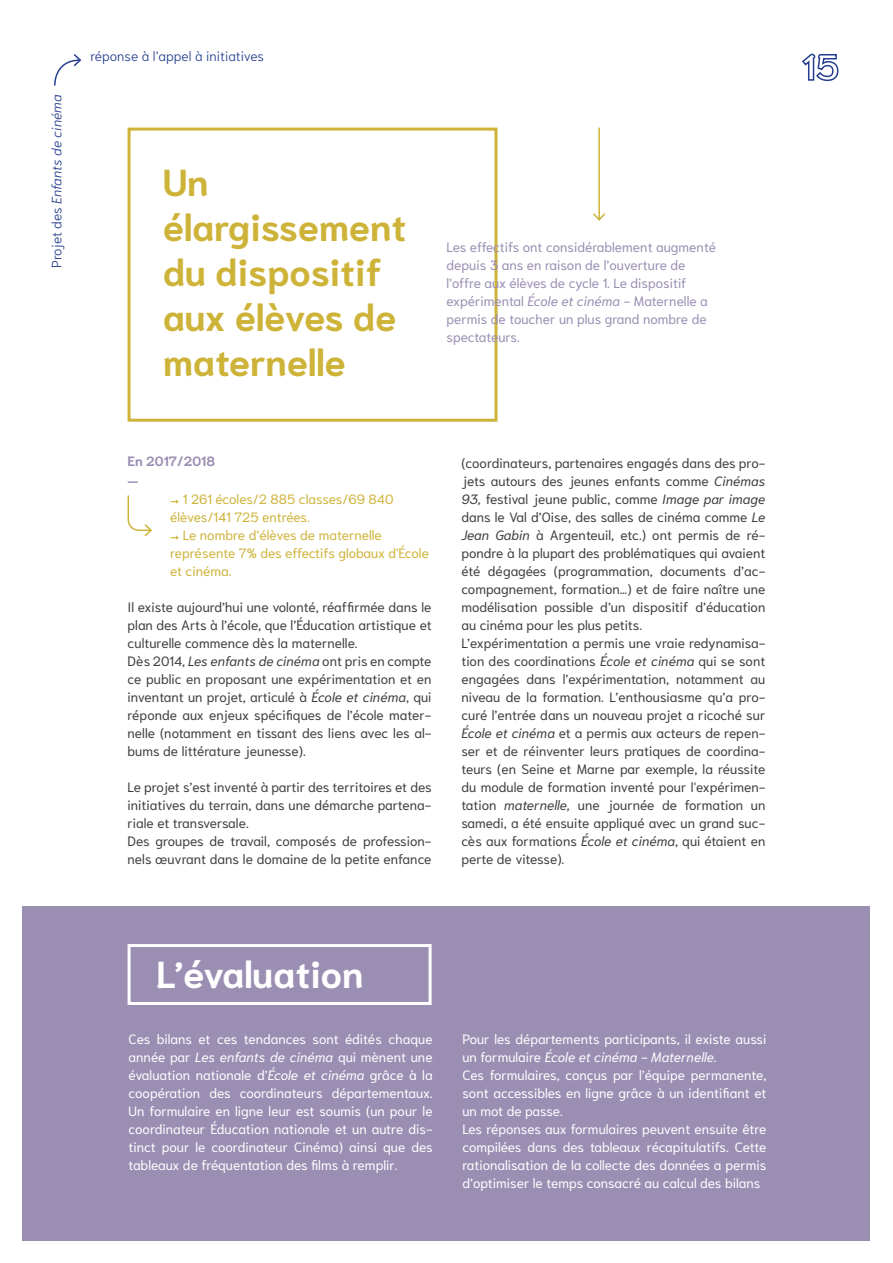
<style>
.page{position:relative;width:893px;height:1263px;background:#fff}
.page>*{position:absolute;margin:0;border:0;box-sizing:border-box;transform-origin:0 0}
.t1{font:700 37.5px/45px "Niramit";color:#ceb339}
.t2{font:700 37.5px "Niramit";color:#fff}
.t3{font:13.5px/18px "Niramit";color:#3e3e3f}
.t4{font:13.5px/18px "Niramit";color:#fff;text-align:justify}
.t5{font:13.5px/18px "Niramit";color:#9a8eb3}
.t6{font:13.5px/18px "Niramit";color:#ceb339}
.t7{font:300 13.5px "Niramit";color:#253f8e}
.t8{font:italic 300 13.5px "Niramit";color:#253f8e}
.t9{font:700 13.5px/19.6px "Niramit";color:#9a8eb3}
.s1{font-style:normal}
.s2{font-style:italic}
.s3{font-weight:500}
</style>
<div class="page">
<svg style="left:54px;top:54px;width:28px;height:32px"></svg>
<svg style="left:802px;top:53px;width:37px;height:29px"></svg>
<div style="left:128px;top:128px;width:369px;height:294px;border:3px solid #ceb339"></div>
<hr style="left:598px;top:128px;width:2px;height:92px;background:#ceb339">
<svg style="left:593px;top:212px;width:13px;height:9px"></svg>
<div style="left:23px;top:906px;width:847px;height:334px;background:#9a8eb3"></div>
<div style="left:128px;top:944px;width:304px;height:61px;border:3px solid #fff"></div>
<svg style="left:127px;top:495px;width:25px;height:42px"></svg>
<p class="t8" style="left:45px;top:268px;width:175px;rotate:-90deg"><span class="s1">Projet des</span> Enfants de cinéma</p>
<p class="t7" style="left:90px;top:45px;width:175px">réponse à l’appel à initiatives</p>
<h1 class="t1" style="left:163px;top:160px;width:245px">Un élargissement du dispositif aux élèves de maternelle</h1>
<p class="t5" style="left:446px;top:238px;width:271px">Les effectifs ont considérablement augmenté depuis 3 ans en raison de l’ouverture de l’offre aux élèves de cycle 1. Le dispositif expérimental <span class="s2">École et cinéma</span> - Maternelle a permis de toucher un plus grand nombre de spectateurs.</p>
<p class="t9" style="left:128px;top:452px;width:89px">En 2017/2018 —</p>
<p class="t6" style="left:170px;top:490px;width:225px"><span class="s3">→</span> 1 261 écoles/2 885 classes/69 840 élèves/141 725 entrées.</p>
<p class="t6" style="left:170px;top:526px;width:260px"><span class="s3">→</span> Le nombre d’élèves de maternelle représente 7% des effectifs globaux d'École et cinéma.</p>
<p class="t3" style="left:128px;top:598px;width:306px">Il existe aujourd’hui une volonté, réaffirmée dans le plan des Arts à l’école, que l’Éducation artistique et culturelle commence dès la maternelle.<br>Dès 2014, <span class="s2">Les enfants de cinéma</span> ont pris en compte ce public en proposant une expérimentation et en inventant un projet, articulé à <span class="s2">École et cinéma</span>, qui réponde aux enjeux spécifiques de l’école mater&shy;nelle (notamment en tissant des liens avec les al&shy;bums de littérature jeunesse).</p>
<p class="t3" style="left:128px;top:778px;width:306px">Le projet s’est inventé à partir des territoires et des initiatives du terrain, dans une démarche partena&shy;riale et transversale.<br>Des groupes de travail, composés de profession&shy;nels œuvrant dans le domaine de la petite enfance</p>
<p class="t3" style="left:461px;top:454px;width:306px">(coordinateurs, partenaires engagés dans des pro&shy;jets autours des jeunes enfants comme <span class="s2">Cinémas 93,</span> festival jeune public, comme <span class="s2">Image par image </span>dans le Val d’Oise, des salles de cinéma comme <span class="s2">Le Jean Gabin</span> à Argenteuil, etc.) ont permis de ré&shy;pondre à la plupart des problématiques qui avaient été dégagées (programmation, documents d’ac&shy;compagnement, formation…) et de faire naître une modélisation possible d’un dispositif d’éducation au cinéma pour les plus petits.<br>L’expérimentation a permis une vraie redynamisa&shy;tion des coordinations <span class="s2">École et cinéma</span> qui se sont engagées dans l’expérimentation, notamment au niveau de la formation. L’enthousiasme qu’a pro&shy;curé l’entrée dans un nouveau projet a ricoché sur <span class="s2">École et cinéma</span> et a permis aux acteurs de repen&shy;ser et de réinventer leurs pratiques de coordina&shy;teurs (en Seine et Marne par exemple, la réussite du module de formation inventé pour l'expérimen&shy;tation <span class="s2">maternelle,</span> une journée de formation un samedi, a été ensuite appliqué avec un grand suc&shy;cès aux formations <span class="s2">École et cinéma</span>, qui étaient en perte de vitesse).</p>
<h1 class="t2" style="left:156px;top:953px;width:209px">L’évaluation</h1>
<p class="t4" style="left:129px;top:1030px;width:306px">Ces bilans et ces tendances sont édités chaque année par <span class="s2">Les enfants de cinéma</span> qui mènent une évaluation nationale d’<span class="s2">École et cinéma</span> grâce à la coopération des coordinateurs départementaux.<br>Un formulaire en ligne leur est soumis (un pour le coordinateur Éducation nationale et un autre dis&shy;tinct pour le coordinateur Cinéma) ainsi que des tableaux de fréquentation des films à remplir.</p>
<p class="t4" style="left:462px;top:1030px;width:306px;text-align:left">Pour les départements participants, il existe aussi un formulaire <span class="s2">École et cinéma - Maternelle.<br></span>Ces formulaires, conçus par l’équipe permanente, sont accessibles en ligne grâce à un identifiant et un mot de passe.<br>Les réponses aux formulaires peuvent ensuite être compilées dans des tableaux récapitulatifs. Cette rationalisation de la collecte des données a permis d’optimiser le temps consacré au calcul des bilans</p>
</div>
